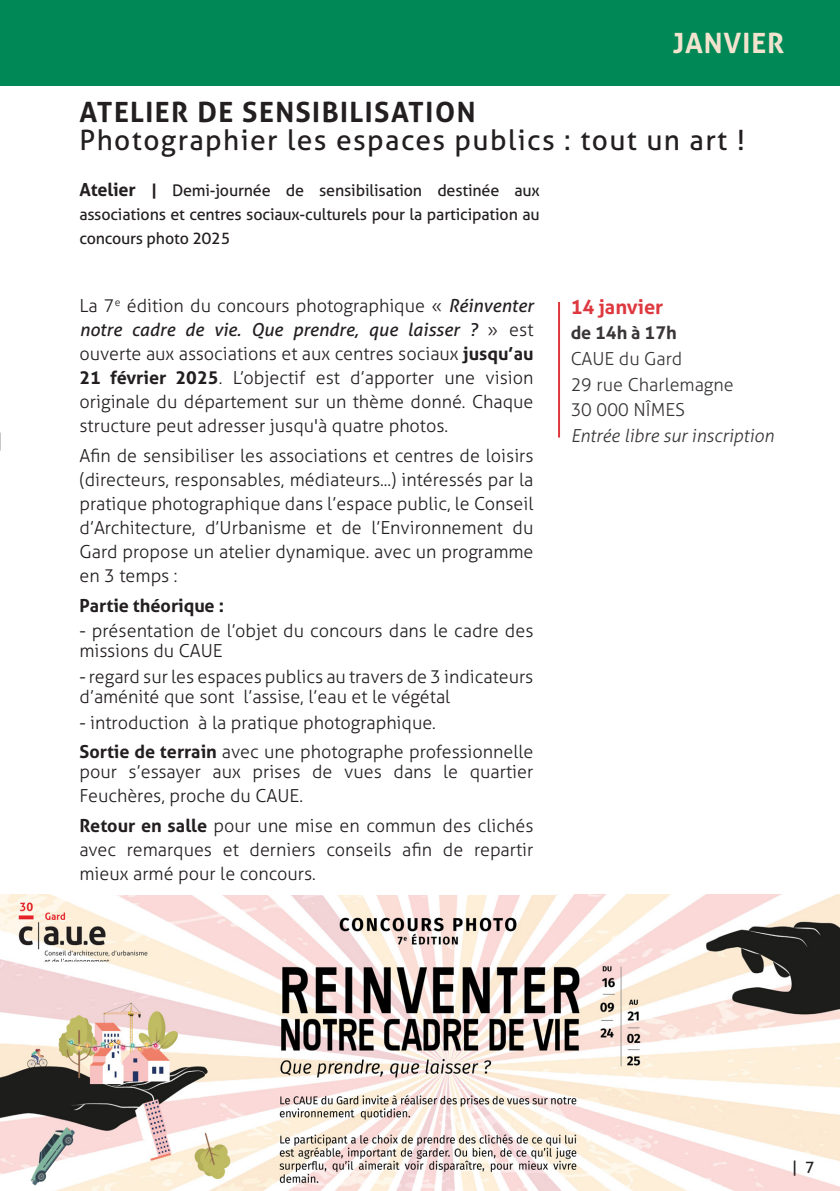
<style>
.page{position:relative;width:840px;height:1191px;background:#fff}
.page>*{position:absolute;margin:0;border:0;box-sizing:border-box;transform-origin:0 0}
.NEW_titre_even{font:28px "Aller";letter-spacing:.05em;color:#231f20}
.NEW_titre_even-2{font:700 28px "Aller";letter-spacing:.05em;color:#231f20}
.NEW_TITRE{font:700 28px "Aller";letter-spacing:.03em;color:#f2e3ce}
.t1{font:700 20px "Aller";color:#db222a}
.NEW_texte_even{font:300 18px/24px "Aller";color:#231f20}
.NEW_texte_even-2{font:700 18px "Aller";color:#231f20}
.t2{font:italic 300 18px "Aller";color:#231f20}
.NEW_type_even_AG{font:16px/24px "Aller";letter-spacing:-.01em;color:#231f20;text-align:justify}
.NEW_Leg_Photo{font:16px "Aller";color:#231f20}
.s1{font-weight:700;font-size:18px}
.s2{font-weight:700}
.s3{font-weight:400;font-style:italic}
</style>
<div class="page">
<img style="left:0;top:85px;width:1px;height:810px">
<div style="left:0;top:0;width:839px;height:85px;background:#008956"></div>
<hr style="left:557px;top:302px;width:2px;height:135px;background:#db222a">
<img style="left:0;top:895px;width:839px;height:296px">
<p class="NEW_TITRE" style="left:672px;top:25px;width:113px">JANVIER</p>
<p class="NEW_titre_even-2" style="left:79px;top:94px;width:397px">ATELIER DE SENSIBILISATION</p>
<p class="NEW_titre_even" style="left:79px;top:123px;width:666px">Photographier les espaces publics : tout un art !</p>
<p class="NEW_type_even_AG" style="left:79px;top:178px;width:461px"><span class="s1">Atelier</span> <span class="s2">|</span> Demi-journée de sensibilisation destinée aux associations et centres sociaux-culturels pour la participation au concours photo 2025</p>
<p class="NEW_texte_even" style="left:79px;top:293px;width:455px;text-align:justify">La 7<sup>e</sup> édition du concours photographique « <span class="s3">Réinventer notre cadre de vie. Que prendre, que laisser ?</span> » est ouverte aux associations et aux centres sociaux <span class="s2">jusqu’au 21 février 2025</span>. L’objectif est d’apporter une vision originale du département sur un thème donné. Chaque structure peut adresser jusqu'à quatre photos.</p>
<p class="NEW_texte_even" style="left:79px;top:443px;width:455px;text-align:justify">Afin de sensibiliser les associations et centres de loisirs (directeurs, responsables, médiateurs...) intéressés par la pratique photographique dans l’espace public, le Conseil d’Architecture, d’Urbanisme et de l’Environnement du Gard propose un atelier dynamique. avec un programme en 3 temps :</p>
<p class="NEW_texte_even-2" style="left:79px;top:593px;width:146px">Partie théorique :</p>
<p class="NEW_texte_even" style="left:79px;top:620px;width:455px;line-height:20px">- présentation de l’objet du concours dans le cadre des missions du CAUE</p>
<p class="NEW_texte_even" style="left:79px;top:666px;width:455px;line-height:20px">- regard sur les espaces publics au travers de 3 indicateurs d’aménité que sont l’assise, l’eau et le végétal</p>
<p class="NEW_texte_even" style="left:79px;top:710px;width:358px">- introduction à la pratique photographique.</p>
<p class="NEW_texte_even" style="left:79px;top:741px;width:455px;line-height:20px"><span class="s2">Sortie de terrain</span> avec une photographe professionnelle pour s’essayer aux prises de vues dans le quartier</p>
<p class="NEW_texte_even" style="left:79px;top:783px;width:225px">Feuchères, proche du CAUE.</p>
<p class="NEW_texte_even" style="left:79px;top:813px;width:455px;text-align:justify"><span class="s2">Retour en salle</span> pour une mise en commun des clichés avec remarques et derniers conseils afin de repartir mieux armé pour le concours.</p>
<p class="t1" style="left:570px;top:294px;width:94px">14 janvier</p>
<p class="NEW_texte_even-2" style="left:570px;top:321px;width:108px">de 14h à 17h</p>
<p class="NEW_texte_even" style="left:570px;top:345px;width:165px;line-height:25.6px">CAUE du Gard<br>29 rue Charlemagne<br>30 000 NÎMES</p>
<p class="t2" style="left:570px;top:424px;width:205px">Entrée libre sur inscription</p>
<p class="NEW_Leg_Photo" style="left:791px;top:1157px;width:24px">| 7</p>
<p class="NEW_type_even_AG" style="left:794px;top:1156px;width:7px">|</p>
</div>
